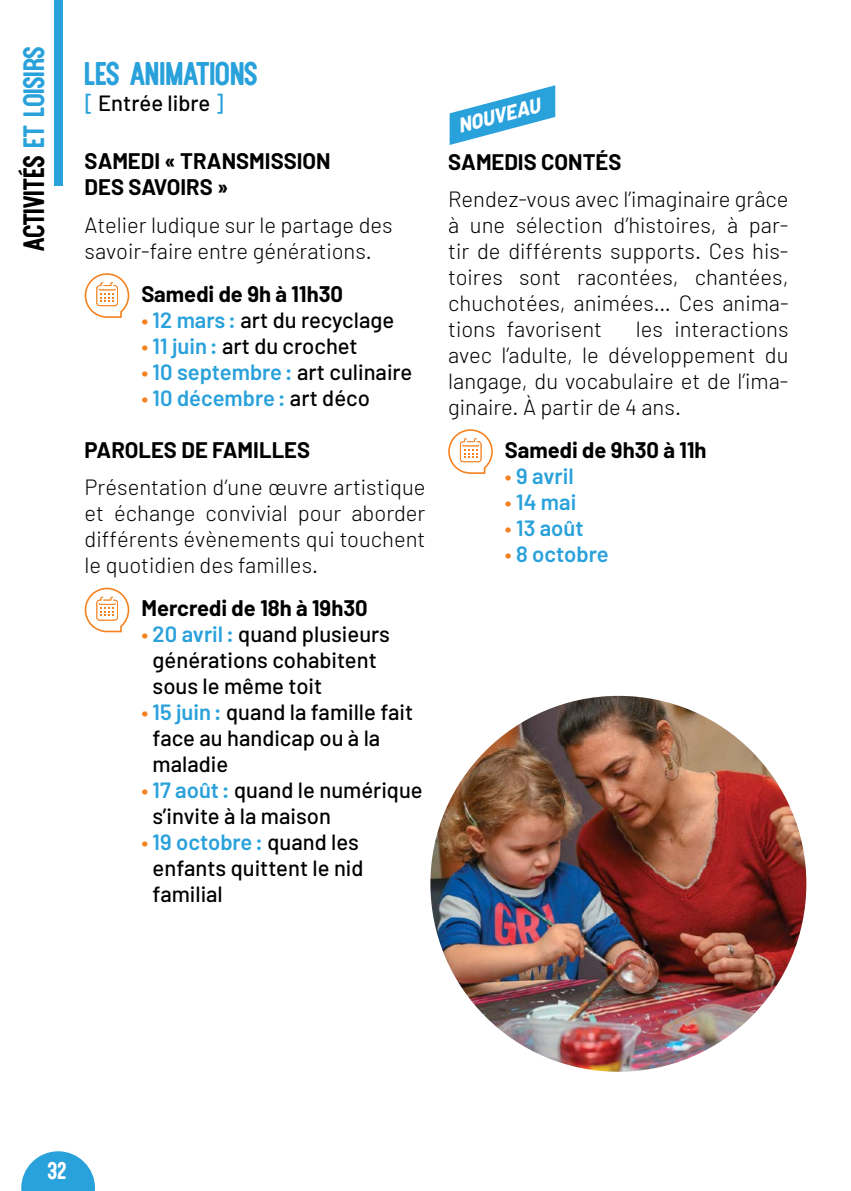
<style>
.page{position:relative;width:851px;height:1191px;background:#fff}
.page>*{position:absolute;margin:0;border:0;box-sizing:border-box;transform-origin:0 0}
.t1{font:30px "Queen Street";letter-spacing:-.015em;color:#29a1db}
.t2{font:27px "Queen Street";letter-spacing:-.015em;color:#000}
.t3{font:300 22px/26px "Barlow";color:#000;text-align:justify}
.t4{font:500 22px/26px "Barlow";color:#000}
.t5{font:700 22px/26px "Barlow";color:#000}
.t6{font:600 22px "Barlow";color:#29a1db}
.t7{font:22px "Queen Street";color:#fff}
.t8{font:italic 800 20.6px "Barlow";color:#fff;scale:.92 1}
.s1{color:#29a1db}
.s2{color:#f58220}
.s3{font-weight:600;color:#29a1db}
.s4{font-weight:500;color:#f58220}
.s5{font-weight:500;color:#000}
</style>
<div class="page">
<svg style="left:21px;top:1151px;width:74px;height:40px"></svg>
<div style="left:54px;top:0;width:8px;height:185px;background:#29a1db"></div>
<svg style="left:85px;top:273px;width:44px;height:45px"></svg>
<svg style="left:85px;top:587px;width:44px;height:45px"></svg>
<svg style="left:448px;top:429px;width:45px;height:45px"></svg>
<img style="left:430px;top:696px;width:376px;height:375px;border-radius:188px">
<svg style="left:449px;top:85px;width:106px;height:60px"></svg>
<p class="t2" style="left:18px;top:251px;width:207px;rotate:-90deg">ACTIVITÉS <span class="s1">ET LOISIRS</span></p>
<h1 class="t1" style="left:85px;top:56px;width:175px">LES ANIMATIONS</h1>
<p class="t4" style="left:85px;top:90px;width:140px"><span class="s1">[</span> Entrée libre <span class="s1">]</span></p>
<p class="t8" style="left:455px;top:114px;width:93px;rotate:-15deg">NOUVEAU</p>
<p class="t5" style="left:85px;top:148px;width:247px">SAMEDI « TRANSMISSION<br>DES SAVOIRS »</p>
<p class="t3" style="left:85px;top:211px;width:309px">Atelier ludique sur le partage des savoir-faire entre générations.</p>
<p class="t5" style="left:141px;top:281px;width:203px">Samedi de 9h à 11h30</p>
<p class="t4" style="left:141px;top:306px;width:254px"><span class="s2">•</span> <span class="s3">12 mars :</span> art du recyclage</p>
<p class="t4" style="left:141px;top:332px;width:218px"><span class="s2">•</span> <span class="s3">11 juin:</span> art du crochet</p>
<p class="t6" style="left:141px;top:358px;width:272px"><span class="s4">•</span> 10 septembre: <span class="s5">art culinaire</span></p>
<p class="t6" style="left:141px;top:384px;width:230px"><span class="s4">•</span> 10 décembre: <span class="s5">art déco</span></p>
<p class="t5" style="left:85px;top:437px;width:227px">PAROLES DE FAMILLES</p>
<p class="t3" style="left:85px;top:474px;width:342px">Présentation d’une œuvre artistique et échange convivial pour aborder différents évènements qui touchent le quotidien des familles.</p>
<p class="t5" style="left:141px;top:595px;width:228px">Mercredi de 18h à 19h30</p>
<p class="t4" style="left:153px;top:621px;width:239px;text-indent:-11px"><span class="s2">•</span> <span class="s3">20 avril:</span> quand plusieurs générations cohabitent sous le même toit</p>
<p class="t4" style="left:153px;top:699px;width:262px;text-indent:-11px"><span class="s2">•</span> <span class="s3">15 juin:</span> quand la famille fait face au handicap ou à la maladie</p>
<p class="t4" style="left:153px;top:777px;width:271px;text-indent:-11px"><span class="s2">•</span> <span class="s3">17 août:</span> quand le numérique s’invite à la maison</p>
<p class="t4" style="left:153px;top:829px;width:212px;text-indent:-11px"><span class="s2">•</span> <span class="s3">19 octobre:</span> quand les enfants quittent le nid familial</p>
<p class="t5" style="left:448px;top:148px;width:175px">SAMEDIS CONTÉS</p>
<p class="t3" style="left:448px;top:185px;width:342px">Rendez-vous avec l’imaginaire grâce à une sélection d’histoires, à par&shy;tir de différents supports. Ces his&shy;toires sont racontées, chantées, chuchotées, animées… Ces anima&shy;tions favorisent</p>
<p class="t3" style="left:448px;top:315px;width:342px;text-indent:188px">les interactions avec l’adulte, le développement du langage, du vocabulaire et de l’ima&shy;ginaire. À partir de 4 ans.</p>
<p class="t5" style="left:505px;top:437px;width:203px">Samedi de 9h30 à 11h</p>
<p class="t6" style="left:505px;top:462px;width:70px"><span class="s4">•</span> 9 avril</p>
<p class="t6" style="left:505px;top:488px;width:73px"><span class="s4">•</span> 14 mai</p>
<p class="t6" style="left:505px;top:514px;width:80px"><span class="s4">•</span> 13 août</p>
<p class="t6" style="left:505px;top:540px;width:105px"><span class="s4">•</span> 8 octobre</p>
<p class="t7" style="left:48px;top:1157px;width:21px">32</p>
</div>
